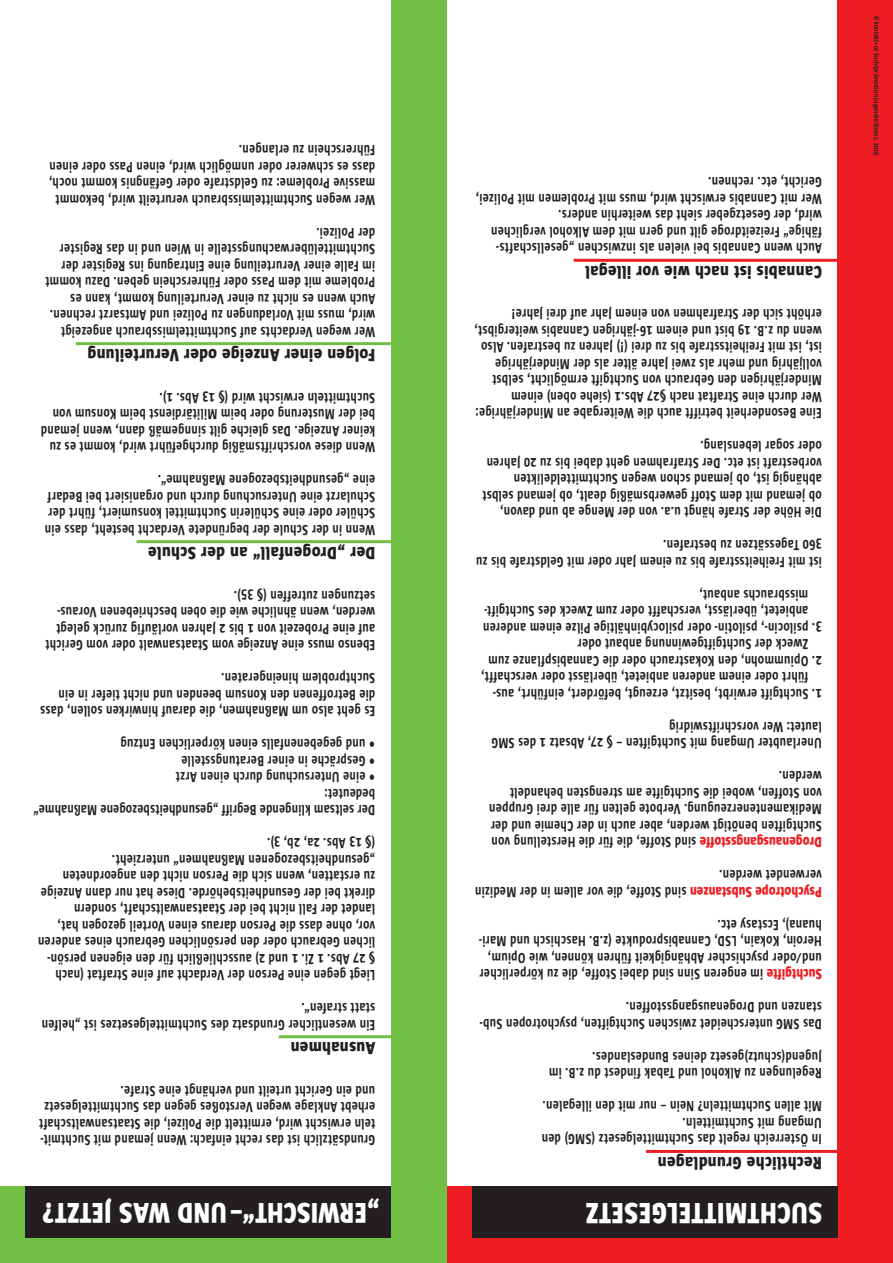
<style>
.page{position:relative;width:893px;height:1263px;background:#fff}
.page>*{position:absolute;margin:0;border:0;box-sizing:border-box;transform-origin:0 0}
.t1{font:800 30px "Sun Sans";letter-spacing:.035em;color:#fff;scale:.87 1}
.t2{font:800 29.25px "Sun Sans";letter-spacing:.03em;color:#fff;scale:.87 1}
.t3{font:800 18px "Sun Sans";letter-spacing:.045em;color:#231f20;scale:.87 1}
.t4{font:600 15px/16.5px "Sun Sans";letter-spacing:.035em;color:#231f20;scale:.8 1}
.t5{font:600 7.5px "Sun Sans";letter-spacing:.04em;color:#231f20;scale:.8 1}
.s1{font-weight:800;color:#ee1d23}
</style>
<div class="page">
<div style="left:838px;top:0;width:55px;height:1263px;background:#ee1d23"></div>
<div style="left:446px;top:1186px;width:447px;height:77px;background:#ee1d23"></div>
<div style="left:472px;top:1186px;width:366px;height:51px;background:#231f20"></div>
<div style="left:391px;top:0;width:55px;height:1263px;background:#71bf44"></div>
<div style="left:0;top:1186px;width:446px;height:77px;background:#71bf44"></div>
<hr style="left:646px;top:1150px;width:210px;height:3px;background:#ee1d23">
<hr style="left:574px;top:259px;width:282px;height:3px;background:#ee1d23">
<hr style="left:279px;top:1035px;width:130px;height:3px;background:#71bf44">
<hr style="left:137px;top:540px;width:272px;height:3px;background:#71bf44">
<hr style="left:76px;top:342px;width:333px;height:3px;background:#71bf44">
<div style="left:26px;top:1186px;width:365px;height:51px;background:#231f20"></div>
<p class="t4" style="left:375px;top:208px;width:409px;rotate:-180deg">Wer wegen Suchtmittelmissbrauch verurteilt wird, bekommt massive Probleme: zu Geldstrafe oder Gefängnis kommt noch, dass es schwerer oder unmöglich wird, einen Pass oder einen Führerschein zu erlangen.</p>
<p class="t4" style="left:375px;top:340px;width:414px;rotate:-180deg">Wer wegen Verdachts auf Suchtmittelmissbrauch angezeigt wird, muss mit Vorladungen zu Polizei und Amtsarzt rechnen.<br>Auch wenn es nicht zu einer Verurteilung kommt, kann es Probleme mit dem Pass oder Führerschein geben. Dazu kommt im Falle einer Verurteilung eine Eintragung ins Register der Suchtmittelüberwachungsstelle in Wien und in das Register der Polizei.</p>
<p class="t3" style="left:375px;top:365px;width:332px;rotate:-180deg">Folgen einer Anzeige oder Verurteilung</p>
<p class="t4" style="left:375px;top:455px;width:419px;rotate:-180deg">Wenn diese vorschriftsmäßig durchgeführt wird, kommt es zu keiner Anzeige. Das gleiche gilt sinngemäß dann, wenn jemand bei der Musterung oder beim Militärdienst beim Konsum von Suchtmitteln erwischt wird (§ 13 Abs. 1).</p>
<p class="t4" style="left:375px;top:538px;width:414px;rotate:-180deg">Wenn in der Schule der begründete Verdacht besteht, dass ein Schüler oder eine Schülerin Suchtmittel konsumiert, führt der Schularzt eine Untersuchung durch und organisiert bei Bedarf eine „gesundheitsbezogene Maßnahme“.</p>
<p class="t3" style="left:375px;top:563px;width:262px;rotate:-180deg">Der „Drogenfall“ an der Schule</p>
<p class="t4" style="left:375px;top:653px;width:414px;rotate:-180deg">Ebenso muss eine Anzeige vom Staatsanwalt oder vom Gericht auf eine Probezeit von 1 bis 2 Jahren vorläufig zurück gelegt werden, wenn ähnliche wie die oben beschriebenen Voraus&shy;setzungen zutreffen (§ 35).</p>
<p class="t4" style="left:375px;top:719px;width:420px;rotate:-180deg">Es geht also um Maßnahmen, die darauf hinwirken sollen, dass die Betroffenen den Konsum beenden und nicht tiefer in ein<br>Suchtproblem hineingeraten.</p>
<p class="t4" style="left:375px;top:752px;width:320px;rotate:-180deg">• und gegebenenfalls einen körperlichen Entzug</p>
<p class="t4" style="left:375px;top:769px;width:244px;rotate:-180deg">• Gespräche in einer Beratungsstelle</p>
<p class="t4" style="left:375px;top:785px;width:251px;rotate:-180deg">• eine Untersuchung durch einen Arzt</p>
<p class="t4" style="left:375px;top:818px;width:429px;rotate:-180deg">Der seltsam klingende Begriff „gesundheitsbezogene Maßnahme“ bedeutet:</p>
<p class="t4" style="left:375px;top:983px;width:423px;rotate:-180deg">Liegt gegen eine Person der Verdacht auf eine Straftat (nach<br>§ 27 Abs. 1 Zi. 1 und 2) ausschließlich für den eigenen persön&shy;lichen Gebrauch oder den persönlichen Gebrauch eines anderen vor, ohne dass die Person daraus einen Vorteil gezogen hat, landet der Fall nicht bei der Staatsanwaltschaft, sondern<br>direkt bei der Gesundheitsbehörde. Diese hat nur dann Anzeige zu erstatten, wenn sich die Person nicht den angeordneten „gesundheitsbezogenen Maßnahmen“ unterzieht.<br>(§ 13 Abs. 2a, 2b, 3).</p>
<p class="t4" style="left:375px;top:1033px;width:418px;rotate:-180deg">Ein wesentlicher Grundsatz des Suchtmittelgesetzes ist „helfen statt strafen“.</p>
<p class="t3" style="left:375px;top:1058px;width:99px;rotate:-180deg">Ausnahmen</p>
<p class="t4" style="left:375px;top:1148px;width:421px;rotate:-180deg">Grundsätzlich ist das recht einfach: Wenn jemand mit Suchtmit&shy;teln erwischt wird, ermittelt die Polizei, die Staatsanwaltschaft erhebt Anklage wegen Verstoßes gegen das Suchtmittelgesetz und ein Gericht urteilt und verhängt eine Strafe.</p>
<p class="t4" style="left:822px;top:256px;width:434px;rotate:-180deg">Auch wenn Cannabis bei vielen als inzwischen „gesellschafts&shy;fähige“ Freizeitdroge gilt und gern mit dem Alkohol verglichen wird, der Gesetzgeber sieht das weiterhin anders.<br>Wer mit Cannabis erwischt wird, muss mit Problemen mit Polizei, Gericht, etc. rechnen.</p>
<p class="t3" style="left:822px;top:281px;width:273px;rotate:-180deg">Cannabis ist nach wie vor illegal</p>
<p class="t4" style="left:822px;top:421px;width:435px;rotate:-180deg">Eine Besonderheit betrifft auch die Weitergabe an Minderjährige:<br>Wer durch eine Straftat nach §27 Abs.1 (siehe oben) einem Minderjährigen den Gebrauch von Suchtgift ermöglicht, selbst volljährig und mehr als zwei Jahre älter als der Minderjährige<br>ist, ist mit Freiheitsstrafe bis zu drei (!) Jahren zu bestrafen. Also wenn du z.B. 19 bist und einem 16-jährigen Cannabis weitergibst, erhöht sich der Strafrahmen von einem Jahr auf drei Jahre!</p>
<p class="t4" style="left:822px;top:520px;width:425px;rotate:-180deg">Die Höhe der Strafe hängt u.a. von der Menge ab und davon,<br>ob jemand mit dem Stoff gewerbsmäßig dealt, ob jemand selbst abhängig ist, ob jemand schon wegen Suchtmitteldelikten vorbestraft ist etc. Der Strafrahmen geht dabei bis zu 20 Jahren oder sogar lebenslang.</p>
<p class="t4" style="left:822px;top:570px;width:433px;rotate:-180deg">ist mit Freiheitsstrafe bis zu einem Jahr oder mit Geldstrafe bis zu<br>360 Tagessätzen zu bestrafen.</p>
<p class="t4" style="left:808px;top:636px;width:408px;text-align:justify;text-indent:-13px;rotate:-180deg">3. psilocin-, psilotin- oder psilocybinhältige Pilze einem anderen anbietet, überlässt, verschafft oder zum Zweck des Suchtgift&shy;missbrauchs anbaut,</p>
<p class="t4" style="left:808px;top:669px;width:401px;text-indent:-13px;rotate:-180deg">2. Opiummohn, den Kokastrauch oder die Cannabispflanze zum<br>Zweck der Suchtgiftgewinnung anbaut oder</p>
<p class="t4" style="left:808px;top:702px;width:410px;text-indent:-13px;rotate:-180deg">1. Suchtgift erwirbt, besitzt, erzeugt, befördert, einführt, aus&shy;führt oder einem anderen anbietet, überlässt oder verschafft,</p>
<p class="t4" style="left:822px;top:751px;width:414px;rotate:-180deg">Unerlaubter Umgang mit Suchtgiften – § 27, Absatz 1 des SMG lautet: Wer vorschriftswidrig</p>
<p class="t4" style="left:822px;top:850px;width:417px;rotate:-180deg"><span class="s1">Drogenausgangsstoffe</span> sind Stoffe, die für die Herstellung von Suchtgiften benötigt werden, aber auch in der Chemie und der Medikamentenerzeugung. Verbote gelten für alle drei Gruppen von Stoffen, wobei die Suchtgifte am strengsten behandelt werden.</p>
<p class="t4" style="left:822px;top:900px;width:435px;rotate:-180deg"><span class="s1">Psychotrope Substanzen</span> sind Stoffe, die vor allem in der Medizin verwendet werden.</p>
<p class="t4" style="left:822px;top:982px;width:429px;rotate:-180deg"><span class="s1">Suchtgifte</span> im engeren Sinn sind dabei Stoffe, die zu körperlicher und/oder psychischer Abhängigkeit führen können, wie Opium, Heroin, Kokain, LSD, Cannabisprodukte (z.B. Haschisch und Mari&shy;huana), Ecstasy etc.</p>
<p class="t4" style="left:822px;top:1032px;width:429px;rotate:-180deg">Das SMG unterscheidet zwischen Suchtgiften, psychotropen Sub&shy;stanzen und Drogenausgangsstoffen.</p>
<p class="t4" style="left:822px;top:1081px;width:342px;rotate:-180deg">Regelungen zu Alkohol und Tabak findest du z.B. im<br>Jugend(schutz)gesetz deines Bundeslandes.</p>
<p class="t4" style="left:822px;top:1147px;width:351px;rotate:-180deg">In Österreich regelt das Suchtmittelgesetz (SMG) den<br>Umgang mit Suchtmitteln.<br>Mit allen Suchtmitteln? Nein – nur mit den illegalen.</p>
<p class="t3" style="left:822px;top:1172px;width:190px;rotate:-180deg">Rechtliche Grundlagen</p>
<h2 class="t2" style="left:379px;top:1229px;width:388px;rotate:-180deg">„ERWISCHT“–UND WAS JETZT?</h2>
<h1 class="t1" style="left:822px;top:1229px;width:272px;rotate:-180deg">SUCHTMITTELGESETZ</h1>
<p class="t5" style="left:881px;top:16px;width:176px;rotate:90deg">© kontakt+co Suchtprävention Jugendrotkreuz, 2019</p>
</div>
